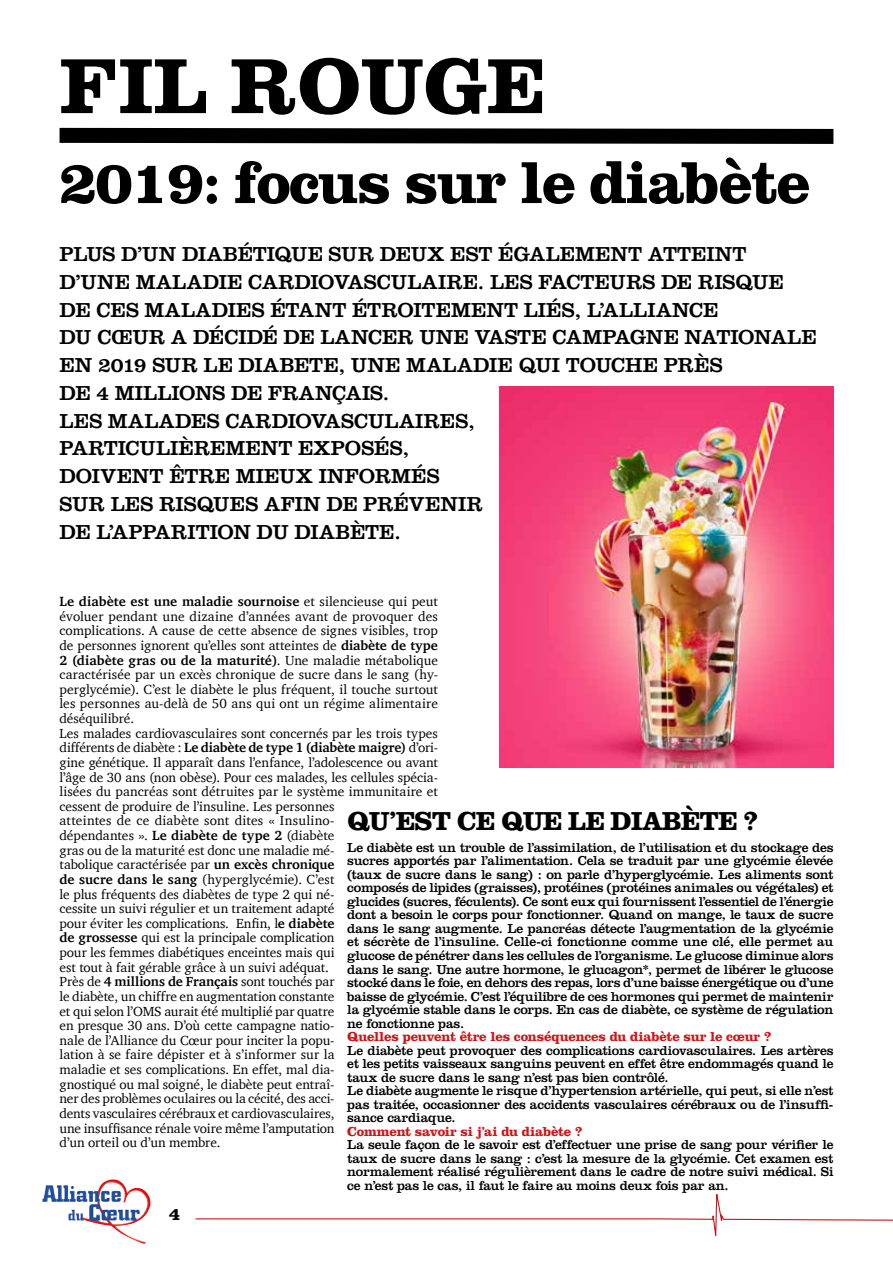
<style>
.page{position:relative;width:893px;height:1263px;background:#fff}
.page>*{position:absolute;margin:0;border:0;box-sizing:border-box;transform-origin:0 0}
.t1{font:700 81px "Clarendon";color:#000}
.t2{font:700 61.5px "Clarendon";letter-spacing:-.03em;color:#000}
.t3{font:700 27px "Clarendon";letter-spacing:-.03em;color:#000}
.t4{font:21px/27.8px "Clarendon";letter-spacing:.005em;color:#000}
.t5{font:700 18px "Clarendon";color:#000}
.t6{font:13.5px/14.5px "Charter";letter-spacing:-.005em;color:#000}
.t7{font:13.5px/13.5px "Clarendon";letter-spacing:-.01em;color:#000;text-align:justify}
.t8{font:700 13.5px "Clarendon";letter-spacing:-.015em;color:#cd171a}
.s1{font-weight:700}
</style>
<div class="page">
<img style="left:76px;top:1179px;width:75px;height:65px">
<svg style="left:59px;top:127px;width:775px;height:17px;background:#1e1e1e"></svg>
<img style="left:500px;top:387px;width:333px;height:380px">
<svg style="left:195px;top:1194px;width:698px;height:42px"></svg>
<h1 class="t1" style="left:60px;top:37px;width:487px">FIL ROUGE</h1>
<h2 class="t2" style="left:60px;top:145px;width:752px">2019: focus sur le diabète</h2>
<p class="t4" style="left:60px;top:240px;width:758px">PLUS D’UN DIABÉTIQUE SUR DEUX EST ÉGALEMENT ATTEINT D’UNE MALADIE CARDIOVASCULAIRE. LES FACTEURS DE RISQUE DE CES MALADIES ÉTANT ÉTROITEMENT LIÉS, L’ALLIANCE<br>DU CŒUR A DÉCIDÉ DE LANCER UNE VASTE CAMPAGNE NATIONALE EN 2019 SUR LE DIABETE, UNE MALADIE QUI TOUCHE PRÈS<br>DE 4 MILLIONS DE FRANÇAIS.<br>LES MALADES CARDIOVASCULAIRES,<br>PARTICULIÈREMENT EXPOSÉS,<br>DOIVENT ÊTRE MIEUX INFORMÉS<br>SUR LES RISQUES AFIN DE PRÉVENIR<br>DE L’APPARITION DU DIABÈTE.</p>
<p class="t6" style="left:60px;top:594px;width:380px"><span class="s1">Le diabète est une maladie sournoise</span> et silencieuse qui peut évoluer pendant une dizaine d’années avant de provoquer des complications. A cause de cette absence de signes visibles, trop de personnes ignorent qu’elles sont atteintes de <span class="s1">diabète de type 2 (diabète gras ou de la maturité)</span>. Une maladie métabolique caractérisée par un excès chronique de sucre dans le sang (hy&shy;perglycémie). C’est le diabète le plus fréquent, il touche surtout les personnes au-delà de 50 ans qui ont un régime alimentaire déséquilibré.<br>Les malades cardiovasculaires sont concernés par les trois types différents de diabète : <span class="s1">Le diabète de type 1 (diabète maigre)</span> d’ori&shy;gine génétique. Il apparaît dans l’enfance, l’adolescence ou avant l’âge de 30 ans (non obèse). Pour ces malades, les cellules spécia&shy;lisées du pancréas sont détruites par le système immunitaire et cessent de produire de l’insuline. Les personnes<br>atteintes de ce diabète sont dites « Insulino-<br>dépendantes ». <span class="s1">Le diabète de type 2</span> (diabète<br>gras ou de la maturité est donc une maladie mé-<br>tabolique caractérisée par <span class="s1">un excès chronique<br>de sucre dans le sang</span> (hyperglycémie). C’est<br>le plus fréquents des diabètes de type 2 qui né-<br>cessite un suivi régulier et un traitement adapté<br>pour éviter les complications. Enfin, l<span class="s1">e diabète<br>de grossesse</span> qui est la principale complication<br>pour les femmes diabétiques enceintes mais qui<br>est tout à fait gérable grâce à un suivi adéquat.<br>Près de <span class="s1">4 millions de Français</span> sont touchés par<br>le diabète, un chiffre en augmentation constante<br>et qui selon l’OMS aurait été multiplié par quatre<br>en presque 30 ans. D’où cette campagne natio-<br>nale de l’Alliance du Cœur pour inciter la popu-<br>lation à se faire dépister et à s’informer sur la<br>maladie et ses complications. En effet, mal dia-<br>gnostiqué ou mal soigné, le diabète peut entraî-<br>ner des problèmes oculaires ou la cécité, des acci-<br>dents vasculaires cérébraux et cardiovasculaires,<br>une insuffisance rénale voire même l’amputation<br>d’un orteil ou d’un membre.</p>
<h3 class="t3" style="left:347px;top:804px;width:413px">QU’EST CE QUE LE DIABÈTE ?</h3>
<p class="t7" style="left:347px;top:840px;width:488px">Le diabète est un trouble de l’assimilation, de l’utilisation et du stockage des sucres apportés par l’alimentation. Cela se traduit par une glycémie élevée (taux de sucre dans le sang) : on parle d’hyperglycémie. Les aliments sont composés de lipides (graisses), protéines (protéines animales ou végétales) et glucides (sucres, féculents). Ce sont eux qui fournissent l’essentiel de l’énergie dont a besoin le corps pour fonctionner. Quand on mange, le taux de sucre dans le sang augmente. Le pancréas détecte l’augmentation de la glycémie et sécrète de l’insuline. Celle-ci fonctionne comme une clé, elle permet au glucose de pénétrer dans les cellules de l’organisme. Le glucose diminue alors dans le sang. Une autre hormone, le glucagon*, permet de libérer le glucose stocké dans le foie, en dehors des repas, lors d’une baisse énergétique ou d’une baisse de glycémie. C’est l’équilibre de ces hormones qui permet de maintenir la glycémie stable dans le corps. En cas de diabète, ce système de régulation ne fonctionne pas.</p>
<p class="t8" style="left:347px;top:1028px;width:426px">Quelles peuvent être les conséquences du diabète sur le cœur ?</p>
<p class="t7" style="left:347px;top:1043px;width:488px;text-align:left">Le diabète peut provoquer des complications cardiovasculaires. Les artères et les petits vaisseaux sanguins peuvent en effet être endommagés quand le taux de sucre dans le sang n’est pas bien contrôlé.<br>Le diabète augmente le risque d’hypertension artérielle, qui peut, si elle n’est pas traitée, occasionner des accidents vasculaires cérébraux ou de l’insuffi&shy;sance cardiaque.</p>
<p class="t8" style="left:347px;top:1123px;width:237px">Comment savoir si j’ai du diabète ?</p>
<p class="t7" style="left:347px;top:1137px;width:488px">La seule façon de le savoir est d’effectuer une prise de sang pour vérifier le taux de sucre dans le sang : c’est la mesure de la glycémie. Cet examen est normalement réalisé régulièrement dans le cadre de notre suivi médical. Si ce n’est pas le cas, il faut le faire au moins deux fois par an.</p>
<h3 class="t5" style="left:169px;top:1203px;width:12px">4</h3>
</div>
